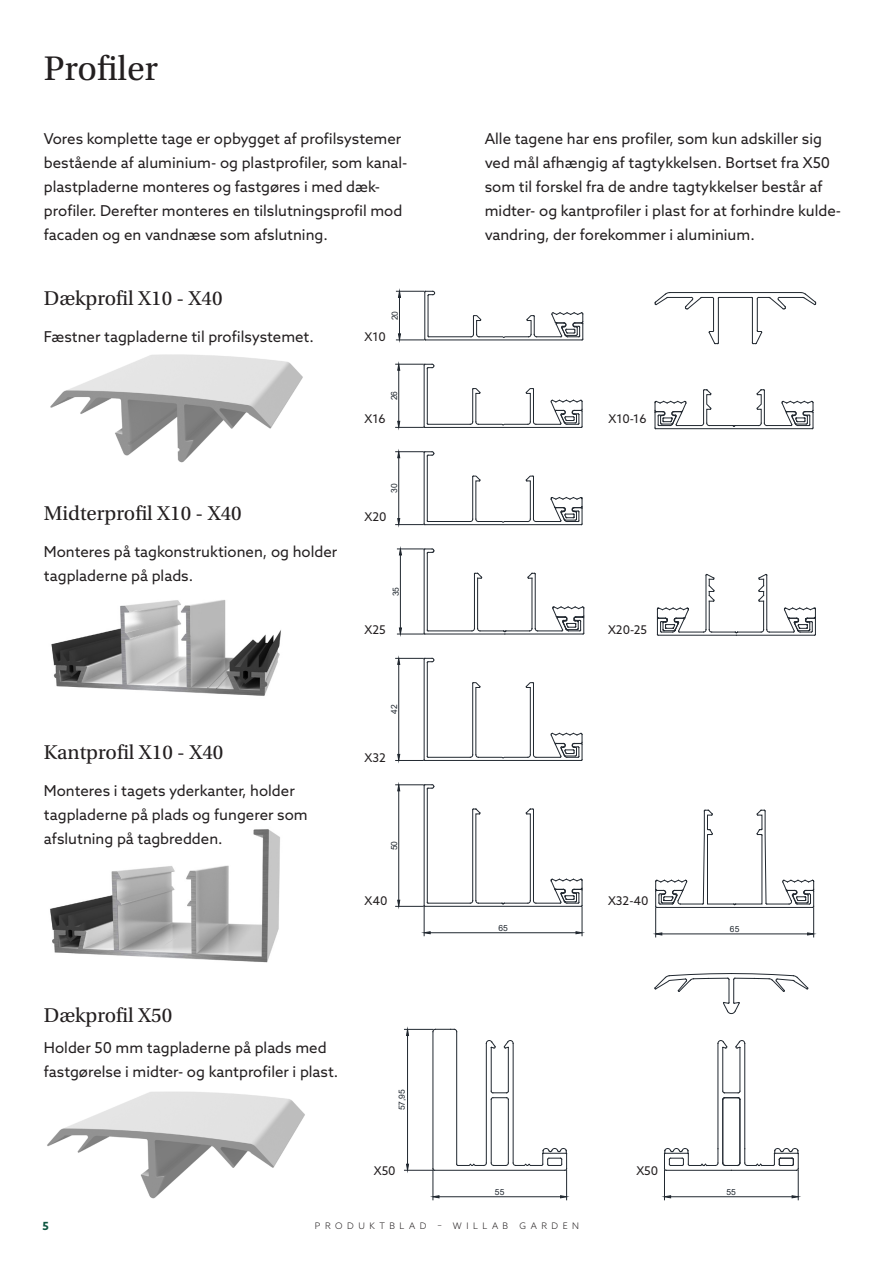
<style>
.page{position:relative;width:893px;height:1263px;background:#fff}
.page>*{position:absolute;margin:0;border:0;box-sizing:border-box;transform-origin:0 0}
.t1{font:36px "Utopia Std";color:#231f20}
.t2{font:21px "Utopia Std";color:#231f20}
.t3{font:15px/24px "Azo Sans";color:#231f20}
.t4{font:12px "Azo Sans";color:#231f20}
.t5{font:700 11.25px "Azo Sans";color:#0d5540}
.Produktblad_mitten{font:300 9px "Azo Sans";letter-spacing:.5em;color:#231f20}
.t6{font:8.4px "Arial";letter-spacing:.005em;color:#212830}
</style>
<div class="page">
<img style="left:50px;top:354px;width:253px;height:109px">
<img style="left:47px;top:1091px;width:258px;height:108px">
<img style="left:50px;top:829px;width:230px;height:134px">
<img style="left:51px;top:600px;width:230px;height:96px">
<hr style="left:752px;top:298px;width:1px;height:45px;background:#212830">
<hr style="left:757px;top:299px;width:1px;height:32px;background:#212830">
<svg style="left:752px;top:330px;width:10px;height:14px"></svg>
<svg style="left:751px;top:292px;width:65px;height:18px"></svg>
<hr style="left:718px;top:298px;width:1px;height:45px;background:#212830">
<hr style="left:713px;top:299px;width:1px;height:32px;background:#212830">
<svg style="left:708px;top:330px;width:11px;height:14px"></svg>
<hr style="left:719px;top:297px;width:33px;height:1px;background:#212830">
<svg style="left:654px;top:292px;width:66px;height:18px"></svg>
<hr style="left:670px;top:292px;width:131px;height:1px;background:#212830">
<hr style="left:429px;top:336px;width:42px;height:1px;background:#212830">
<hr style="left:428px;top:295px;width:1px;height:41px;background:#212830">
<hr style="left:425px;top:292px;width:1px;height:47px;background:#212830">
<hr style="left:426px;top:340px;width:156px;height:1px;background:#212830">
<svg style="left:470px;top:312px;width:113px;height:29px"></svg>
<hr style="left:428px;top:521px;width:42px;height:1px;background:#212830">
<hr style="left:427px;top:456px;width:1px;height:65px;background:#212830">
<hr style="left:424px;top:452px;width:1px;height:72px;background:#212830">
<hr style="left:425px;top:524px;width:156px;height:1px;background:#212830">
<svg style="left:470px;top:475px;width:113px;height:50px"></svg>
<hr style="left:428px;top:424px;width:42px;height:1px;background:#212830">
<hr style="left:427px;top:368px;width:1px;height:55px;background:#212830">
<hr style="left:424px;top:365px;width:1px;height:62px;background:#212830">
<hr style="left:425px;top:427px;width:156px;height:1px;background:#212830">
<svg style="left:470px;top:388px;width:113px;height:40px"></svg>
<hr style="left:535px;top:574px;width:1px;height:54px;background:#212830">
<svg style="left:527px;top:572px;width:9px;height:7px"></svg>
<hr style="left:532px;top:578px;width:1px;height:50px;background:#212830">
<hr style="left:477px;top:578px;width:1px;height:50px;background:#212830">
<svg style="left:474px;top:572px;width:8px;height:7px"></svg>
<hr style="left:474px;top:574px;width:1px;height:54px;background:#212830">
<hr style="left:428px;top:631px;width:44px;height:1px;background:#212830">
<hr style="left:427px;top:553px;width:1px;height:77px;background:#212830">
<hr style="left:424px;top:550px;width:1px;height:83px;background:#212830">
<hr style="left:399px;top:297px;width:1px;height:37px;background:#212830">
<svg style="left:396px;top:333px;width:33px;height:8px"></svg>
<svg style="left:396px;top:290px;width:39px;height:8px"></svg>
<svg style="left:654px;top:389px;width:160px;height:40px"></svg>
<hr style="left:398px;top:791px;width:1px;height:109px;background:#212830">
<hr style="left:398px;top:664px;width:1px;height:90px;background:#212830">
<hr style="left:400px;top:555px;width:1px;height:73px;background:#212830">
<svg style="left:397px;top:627px;width:32px;height:8px"></svg>
<svg style="left:397px;top:548px;width:38px;height:8px"></svg>
<hr style="left:398px;top:458px;width:1px;height:60px;background:#212830">
<svg style="left:396px;top:518px;width:33px;height:7px"></svg>
<svg style="left:396px;top:451px;width:39px;height:7px"></svg>
<hr style="left:398px;top:370px;width:1px;height:51px;background:#212830">
<svg style="left:396px;top:421px;width:33px;height:7px"></svg>
<svg style="left:396px;top:363px;width:39px;height:8px"></svg>
<hr style="left:425px;top:634px;width:80px;height:1px;background:#212830">
<svg style="left:471px;top:606px;width:113px;height:29px"></svg>
<hr style="left:428px;top:757px;width:42px;height:1px;background:#212830">
<hr style="left:427px;top:662px;width:1px;height:94px;background:#212830">
<svg style="left:396px;top:657px;width:39px;height:8px"></svg>
<hr style="left:424px;top:659px;width:1px;height:101px;background:#212830">
<svg style="left:396px;top:754px;width:33px;height:7px"></svg>
<hr style="left:425px;top:760px;width:156px;height:1px;background:#212830">
<svg style="left:470px;top:682px;width:113px;height:79px"></svg>
<hr style="left:428px;top:903px;width:42px;height:1px;background:#212830">
<hr style="left:427px;top:789px;width:1px;height:113px;background:#212830">
<svg style="left:396px;top:784px;width:39px;height:8px"></svg>
<hr style="left:424px;top:785px;width:1px;height:120px;background:#212830">
<hr style="left:425px;top:906px;width:156px;height:1px;background:#212830">
<svg style="left:657px;top:574px;width:159px;height:62px"></svg>
<hr style="left:430px;top:932px;width:146px;height:1px;background:#212830">
<svg style="left:396px;top:899px;width:35px;height:37px"></svg>
<svg style="left:470px;top:808px;width:113px;height:128px"></svg>
<svg style="left:655px;top:809px;width:159px;height:128px"></svg>
<svg style="left:654px;top:973px;width:155px;height:41px"></svg>
<hr style="left:740px;top:1099px;width:1px;height:64px;background:#212830">
<hr style="left:722px;top:1099px;width:1px;height:64px;background:#212830">
<hr style="left:718px;top:1043px;width:1px;height:106px;background:#212830">
<svg style="left:717px;top:1040px;width:11px;height:9px"></svg>
<hr style="left:722px;top:1047px;width:1px;height:44px;background:#212830">
<svg style="left:722px;top:1090px;width:19px;height:10px"></svg>
<hr style="left:740px;top:1047px;width:1px;height:44px;background:#212830">
<svg style="left:735px;top:1040px;width:10px;height:9px"></svg>
<hr style="left:744px;top:1043px;width:1px;height:106px;background:#212830">
<svg style="left:664px;top:1148px;width:135px;height:23px"></svg>
<hr style="left:508px;top:1099px;width:1px;height:64px;background:#212830">
<hr style="left:491px;top:1099px;width:1px;height:64px;background:#212830">
<hr style="left:456px;top:1032px;width:1px;height:132px;background:#212830">
<hr style="left:486px;top:1043px;width:1px;height:120px;background:#212830">
<svg style="left:486px;top:1040px;width:10px;height:9px"></svg>
<hr style="left:491px;top:1047px;width:1px;height:44px;background:#212830">
<svg style="left:490px;top:1090px;width:19px;height:10px"></svg>
<hr style="left:508px;top:1047px;width:1px;height:44px;background:#212830">
<svg style="left:503px;top:1040px;width:11px;height:9px"></svg>
<hr style="left:513px;top:1043px;width:1px;height:120px;background:#212830">
<hr style="left:435px;top:1170px;width:130px;height:1px;background:#212830">
<hr style="left:433px;top:1032px;width:1px;height:136px;background:#212830">
<svg style="left:456px;top:1148px;width:111px;height:23px"></svg>
<hr style="left:433px;top:1170px;width:1px;height:30px;background:#212830">
<hr style="left:566px;top:1170px;width:1px;height:30px;background:#212830">
<hr style="left:439px;top:1196px;width:121px;height:1px;background:#212830">
<svg style="left:432px;top:1195px;width:8px;height:3px"></svg>
<svg style="left:560px;top:1195px;width:7px;height:3px"></svg>
<hr style="left:664px;top:1170px;width:1px;height:30px;background:#212830">
<hr style="left:798px;top:1170px;width:1px;height:30px;background:#212830">
<hr style="left:671px;top:1196px;width:121px;height:1px;background:#212830">
<svg style="left:665px;top:1195px;width:6px;height:3px"></svg>
<svg style="left:791px;top:1195px;width:8px;height:3px"></svg>
<hr style="left:407px;top:1035px;width:1px;height:129px;background:#212830">
<svg style="left:404px;top:1163px;width:31px;height:8px"></svg>
<svg style="left:404px;top:1028px;width:53px;height:8px"></svg>
<p class="t1" style="left:44px;top:49px;width:116px">Profiler</p>
<p class="t3" style="left:44px;top:126px;width:365px">Vores komplette tage er opbygget af profilsystemer bestående af aluminium- og plastprofiler, som kanal&shy;plastpladerne monteres og fastgøres i med dæk&shy;profiler. Derefter monteres en tilslutningsprofil mod facaden og en vandnæse som afslutning.</p>
<p class="t3" style="left:485px;top:126px;width:358px">Alle tagene har ens profiler, som kun adskiller sig ved mål afhængig af tagtykkelsen. Bortset fra X50 som til forskel fra de andre tagtykkelser består af midter- og kantprofiler i plast for at forhindre kulde&shy;vandring, der forekommer i aluminium.</p>
<p class="t2" style="left:44px;top:287px;width:180px">Dækprofil X10 - X40</p>
<p class="t3" style="left:44px;top:324px;width:271px">Fæstner tagpladerne til profilsystemet.</p>
<p class="t2" style="left:44px;top:502px;width:199px">Midterprofil X10 - X40</p>
<p class="t3" style="left:44px;top:539px;width:295px">Monteres på tagkonstruktionen, og holder tagpladerne på plads.</p>
<p class="t6" style="left:389px;top:320px;width:11px;rotate:-90deg">20</p>
<p class="t4" style="left:365px;top:329px;width:23px">X10</p>
<p class="t6" style="left:388px;top:400px;width:11px;rotate:-90deg">26</p>
<p class="t4" style="left:365px;top:411px;width:23px">X16</p>
<p class="t6" style="left:388px;top:493px;width:11px;rotate:-90deg">30</p>
<p class="t4" style="left:365px;top:509px;width:24px">X20</p>
<p class="t6" style="left:390px;top:596px;width:11px;rotate:-90deg">35</p>
<p class="t4" style="left:365px;top:622px;width:23px">X25</p>
<p class="t2" style="left:44px;top:741px;width:181px">Kantprofil X10 - X40</p>
<p class="t3" style="left:44px;top:778px;width:265px">Monteres i tagets yderkanter, holder tagpladerne på plads og fungerer som afslutning på tagbredden.</p>
<p class="t6" style="left:388px;top:714px;width:11px;rotate:-90deg">42</p>
<p class="t4" style="left:365px;top:750px;width:23px">X32</p>
<p class="t6" style="left:388px;top:850px;width:11px;rotate:-90deg">50</p>
<p class="t4" style="left:365px;top:892px;width:24px">X40</p>
<p class="t2" style="left:44px;top:1004px;width:130px">Dækprofil X50</p>
<p class="t3" style="left:44px;top:1035px;width:296px">Holder 50 mm tagpladerne på plads med fastgørelse i midter- og kantprofiler i plast.</p>
<p class="t6" style="left:396px;top:1110px;width:23px;rotate:-90deg">57,95</p>
<p class="t4" style="left:374px;top:1162px;width:23px">X50</p>
<p class="t4" style="left:608px;top:411px;width:40px">X10-16</p>
<p class="t4" style="left:608px;top:622px;width:41px">X20-25</p>
<p class="t4" style="left:608px;top:892px;width:42px">X32-40</p>
<p class="t6" style="left:498px;top:922px;width:11px">65</p>
<p class="t6" style="left:730px;top:923px;width:11px">65</p>
<p class="t4" style="left:636px;top:1162px;width:23px">X50</p>
<p class="t6" style="left:495px;top:1186px;width:11px">55</p>
<p class="t6" style="left:727px;top:1186px;width:11px">55</p>
<p class="t5" style="left:43px;top:1219px;width:8px">5</p>
<p class="Produktblad_mitten" style="left:315px;top:1219px;width:266px">PRODUKTBLAD – WILLAB GARDEN</p>
</div>
